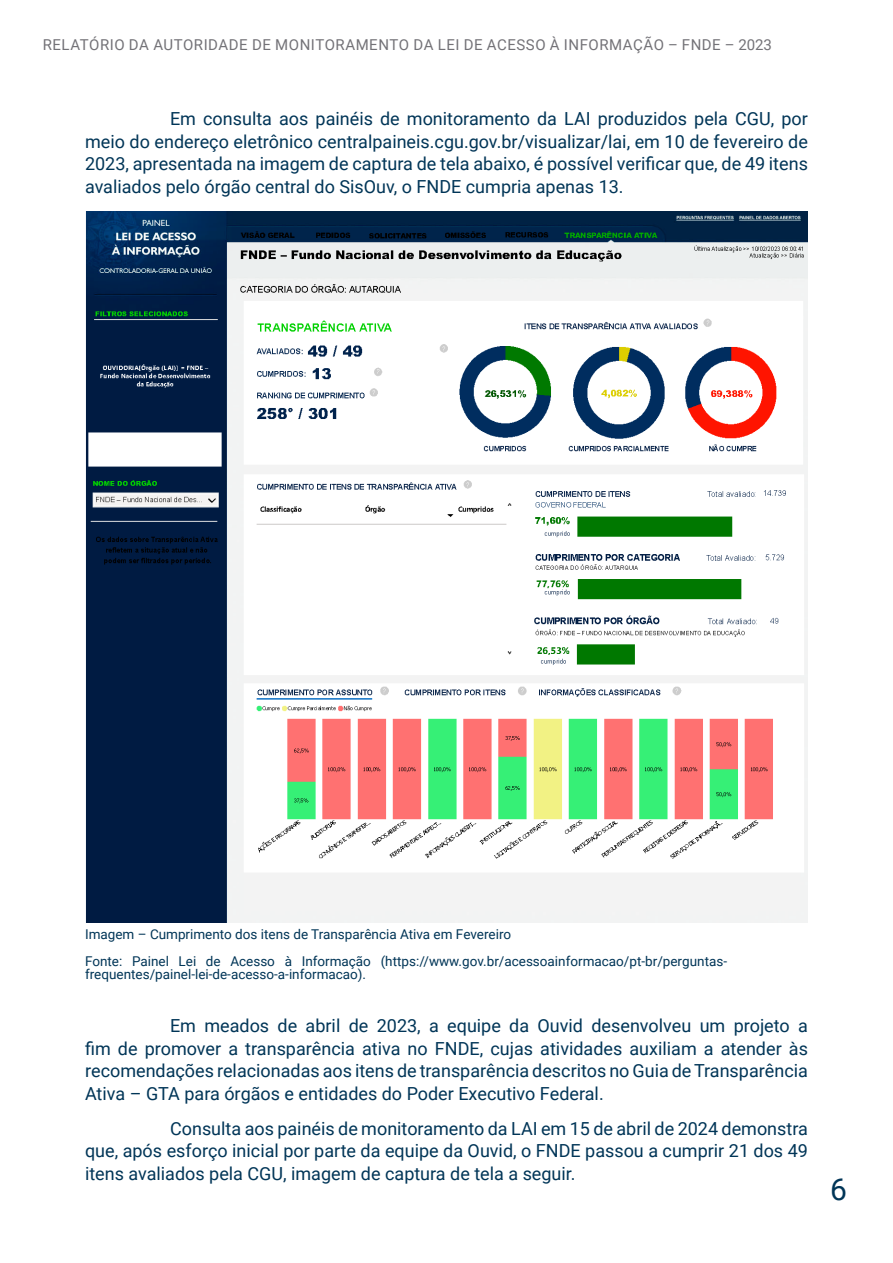
<style>
.page{position:relative;width:893px;height:1263px;background:#fff}
.page>*{position:absolute;margin:0;border:0;box-sizing:border-box;transform-origin:0 0}
.t1{font:30px "Roboto";color:#003557}
.t2{font:18px/22.5px "Roboto";color:#003557;text-align:justify}
.t3{font:15px "Roboto";letter-spacing:.035em;color:#737277}
.t4{font:13.5px/26.2px "Roboto";color:#003557}
</style>
<div class="page">
<img style="left:85px;top:212px;width:723px;height:710px">
<p class="t3" style="left:43px;top:35px;width:731px">RELATÓRIO DA AUTORIDADE DE MONITORAMENTO DA LEI DE ACESSO À INFORMAÇÃO – FNDE – 2023</p>
<p class="t2" style="left:85px;top:107px;width:724px;text-indent:85px">Em consulta aos painéis de monitoramento da LAI produzidos pela CGU, por meio do endereço eletrônico centralpaineis.cgu.gov.br/visualizar/lai, em 10 de fevereiro de 2023, apresentada na imagem de captura de tela abaixo, é possível verificar que, de 49 itens avaliados pelo órgão central do SisOuv, o FNDE cumpria apenas 13.</p>
<p class="t4" style="left:85px;top:921px;width:644px">Imagem – Cumprimento dos itens de Transparência Ativa em Fevereiro<br>Fonte: Painel Lei de Acesso à Informação (https://www.gov.br/acessoainformacao/pt-br/perguntas-</p>
<p class="t4" style="left:85px;top:961px;width:283px">frequentes/painel-lei-de-acesso-a-informacao).</p>
<p class="t2" style="left:85px;top:1014px;width:724px;text-indent:85px">Em meados de abril de 2023, a equipe da Ouvid desenvolveu um projeto a fim de promover a transparência ativa no FNDE, cujas atividades auxiliam a atender às recomendações relacionadas aos itens de transparência descritos no Guia de Transparência Ativa – GTA para órgãos e entidades do Poder Executivo Federal.</p>
<p class="t2" style="left:85px;top:1116px;width:724px;text-indent:85px">Consulta aos painéis de monitoramento da LAI em 15 de abril de 2024 demonstra que, após esforço inicial por parte da equipe da Ouvid, o FNDE passou a cumprir 21 dos 49 itens avaliados pela CGU, imagem de captura de tela a seguir.</p>
<h1 class="t1" style="left:830px;top:1168px;width:18px">6</h1>
</div>
